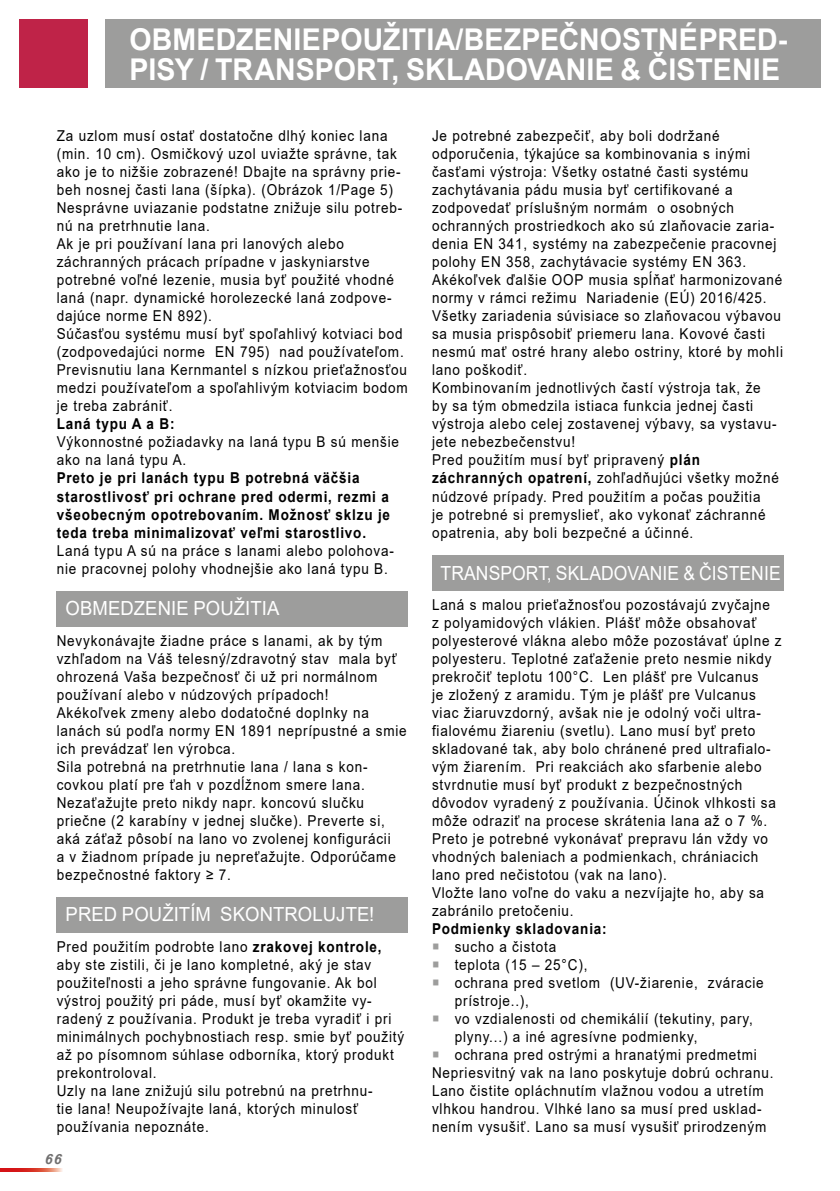
<style>
.page{position:relative;width:840px;height:1191px;background:#fff}
.page>*{position:absolute;margin:0;border:0;box-sizing:border-box;transform-origin:0 0}
.t1{font:700 30px/30px "Arial";color:#fff;scale:.95 1}
.t2{font:19.4px "Arial";letter-spacing:.005em;color:#fff;scale:.95 1}
.t3{font:19.4px "Arial";letter-spacing:.005em;color:#fff;scale:.9 1}
.t4{font:15px/18px "Arial";letter-spacing:.06em;color:#000;scale:.9 1}
.t5{font:700 15px/18px "Arial";letter-spacing:.06em;color:#000;scale:.9 1}
.t6{font:italic 700 14px "Arial";color:#706f6f}
.s1{font-weight:700}
.s2{color:#9d9d9c}
</style>
<div class="page">
<svg style="left:0;top:1168px;width:62px;height:3px"></svg>
<div style="left:105px;top:20px;width:714px;height:68px;background:#9d9d9c"></div>
<div style="left:20px;top:20px;width:68px;height:68px;background:#bf2348"></div>
<div style="left:57px;top:591px;width:351px;height:35px;background:#9d9d9c"></div>
<div style="left:57px;top:897px;width:351px;height:35px;background:#9d9d9c"></div>
<div style="left:432px;top:555px;width:350px;height:35px;background:#9d9d9c"></div>
<h1 class="t1" style="left:129px;top:25px;width:693px">OBMEDZENIE POUŽITIA / BEZPEČNOSTNÉ PRED-<br>PISY / TRANSPORT, SKLADOVANIE &amp; ČISTENIE</h1>
<p class="t4" style="left:57px;top:127px;width:391px">Za uzlom musí ostať dostatočne dlhý koniec lana (min. 10 cm). Osmičkový uzol uviažte správne, tak ako je to nižšie zobrazené! Dbajte na správny prie&shy;beh nosnej časti lana (šípka). (Obrázok 1/Page 5)<br>Nesprávne uviazanie podstatne znižuje silu potreb&shy;nú na pretrhnutie lana.<br>Ak je pri používaní lana pri lanových alebo záchranných prácach prípadne v jaskyniarstve potrebné voľné lezenie, musia byť použité vhodné laná (napr. dynamické horolezecké laná zodpove&shy;dajúce norme EN 892).<br>Súčasťou systému musí byť spoľahlivý kotviaci bod (zodpovedajúci norme EN 795) nad používateľom.<br>Previsnutiu lana Kernmantel s nízkou prieťažnosťou medzi používateľom a spoľahlivým kotviacim bodom je treba zabrániť.</p>
<p class="t5" style="left:57px;top:415px;width:132px">Laná typu A a B:</p>
<p class="t4" style="left:57px;top:433px;width:381px">Výkonnostné požiadavky na laná typu B sú menšie ako na laná typu A.</p>
<p class="t5" style="left:57px;top:469px;width:372px">Preto je pri lanách typu B potrebná väčšia starostlivosť pri ochrane pred odermi, rezmi a všeobecným opotrebovaním. Možnosť sklzu je teda treba minimalizovať veľmi starostlivo.</p>
<p class="t4" style="left:57px;top:541px;width:376px">Laná typu A sú na práce s lanami alebo polohova&shy;nie pracovnej polohy vhodnejšie ako laná typu B.</p>
<p class="t2" style="left:66px;top:595px;width:226px">OBMEDZENIE POUŽITIA</p>
<p class="t4" style="left:57px;top:631px;width:390px">Nevykonávajte žiadne práce s lanami, ak by tým vzhľadom na Váš telesný/zdravotný stav mala byť ohrozená Vaša bezpečnosť či už pri normálnom používaní alebo v núdzových prípadoch!<br>Akékoľvek zmeny alebo dodatočné doplnky na lanách sú podľa normy EN 1891 neprípustné a smie ich prevádzať len výrobca.<br>Sila potrebná na pretrhnutie lana / lana s kon&shy;covkou platí pre ťah v pozdĺžnom smere lana.<br>Nezaťažujte preto nikdy napr. koncovú slučku priečne (2 karabíny v jednej slučke). Preverte si, aká záťaž pôsobí na lano vo zvolenej konfigurácii<br>a v žiadnom prípade ju nepreťažujte. Odporúčame bezpečnostné faktory ≥ 7.</p>
<p class="t2" style="left:66px;top:901px;width:326px">PRED POUŽITÍM SKONTROLUJTE!</p>
<p class="t4" style="left:57px;top:937px;width:387px">Pred použitím podrobte lano <span class="s1">zrakovej kontrole, </span>aby ste zistili, či je lano kompletné, aký je stav použiteľnosti a jeho správne fungovanie. Ak bol výstroj použitý pri páde, musí byť okamžite vy&shy;radený z používania. Produkt je treba vyradiť i pri minimálnych pochybnostiach resp. smie byť použitý až po písomnom súhlase odborníka, ktorý produkt prekontroloval.<br>Uzly na lane znižujú silu potrebnú na pretrhnu-<br>tie lana! Neupožívajte laná, ktorých minulosť používania nepoznáte.</p>
<p class="t6" style="left:45px;top:1150px;width:18px">66</p>
<p class="t4" style="left:432px;top:127px;width:391px">Je potrebné zabezpečiť, aby boli dodržané odporučenia, týkajúce sa kombinovania s inými časťami výstroja: Všetky ostatné časti systému zachytávania pádu musia byť certifikované a zodpovedať príslušným normám o osobných ochranných prostriedkoch ako sú zlaňovacie zaria&shy;denia EN 341, systémy na zabezpečenie pracovnej polohy EN 358, zachytávacie systémy EN 363.<br>Akékoľvek ďalšie OOP musia spĺňať harmonizované normy v rámci režimu Nariadenie (EÚ) 2016/425.<br>Všetky zariadenia súvisiace so zlaňovacou výbavou sa musia prispôsobiť priemeru lana. Kovové časti nesmú mať ostré hrany alebo ostriny, ktoré by mohli lano poškodiť.<br>Kombinovaním jednotlivých častí výstroja tak, že<br>by sa tým obmedzila istiaca funkcia jednej časti výstroja alebo celej zostavenej výbavy, sa vystavu&shy;jete nebezbečenstvu!<br>Pred použitím musí byť pripravený <span class="s1">plán záchranných opatrení,</span> zohľadňujúci všetky možné núdzové prípady. Pred použitím a počas použitia<br>je potrebné si premyslieť, ako vykonať záchranné opatrenia, aby boli bezpečné a účinné.</p>
<p class="t3" style="left:440px;top:559px;width:379px">TRANSPORT, SKLADOVANIE &amp; ČISTENIE</p>
<p class="t4" style="left:432px;top:595px;width:390px">Laná s malou prieťažnosťou pozostávajú zvyčajne<br>z polyamidových vlákien. Plášť môže obsahovať polyesterové vlákna alebo môže pozostávať úplne z polyesteru. Teplotné zaťaženie preto nesmie nikdy prekročiť teplotu 100°C. Len plášť pre Vulcanus<br>je zložený z aramidu. Tým je plášť pre Vulcanus viac žiaruvzdorný, avšak nie je odolný voči ultra&shy;fialovému žiareniu (svetlu). Lano musí byť preto skladované tak, aby bolo chránené pred ultrafialo&shy;vým žiarením. Pri reakciách ako sfarbenie alebo stvrdnutie musí byť produkt z bezpečnostných dôvodov vyradený z používania. Účinok vlhkosti sa môže odraziť na procese skrátenia lana až o 7 %.<br>Preto je potrebné vykonávať prepravu lán vždy vo vhodných baleniach a podmienkach, chrániacich lano pred nečistotou (vak na lano).<br>Vložte lano voľne do vaku a nezvíjajte ho, aby sa zabránilo pretočeniu.</p>
<p class="t5" style="left:432px;top:919px;width:195px">Podmienky skladovania:</p>
<p class="t4" style="left:432px;top:937px;width:139px"><span class="s2">○</span> sucho a čistota</p>
<p class="t4" style="left:432px;top:955px;width:174px"><span class="s2">○</span> teplota (15 – 25°C),</p>
<p class="t4" style="left:454px;top:973px;width:345px;text-indent:-23px"><span class="s2">○</span> ochrana pred svetlom (UV-žiarenie, zváracie prístroje..),</p>
<p class="t4" style="left:454px;top:1009px;width:332px;text-indent:-23px"><span class="s2">○</span> vo vzdialenosti od chemikálií (tekutiny, pary, plyny...) a iné agresívne podmienky,</p>
<p class="t4" style="left:432px;top:1045px;width:381px"><span class="s2">○</span> ochrana pred ostrými a hranatými predmetmi Nepriesvitný vak na lano poskytuje dobrú ochranu.<br>Lano čistite opláchnutím vlažnou vodou a utretím vlhkou handrou. Vlhké lano sa musí pred usklad&shy;nením vysušiť. Lano sa musí vysušiť prirodzeným</p>
</div>
